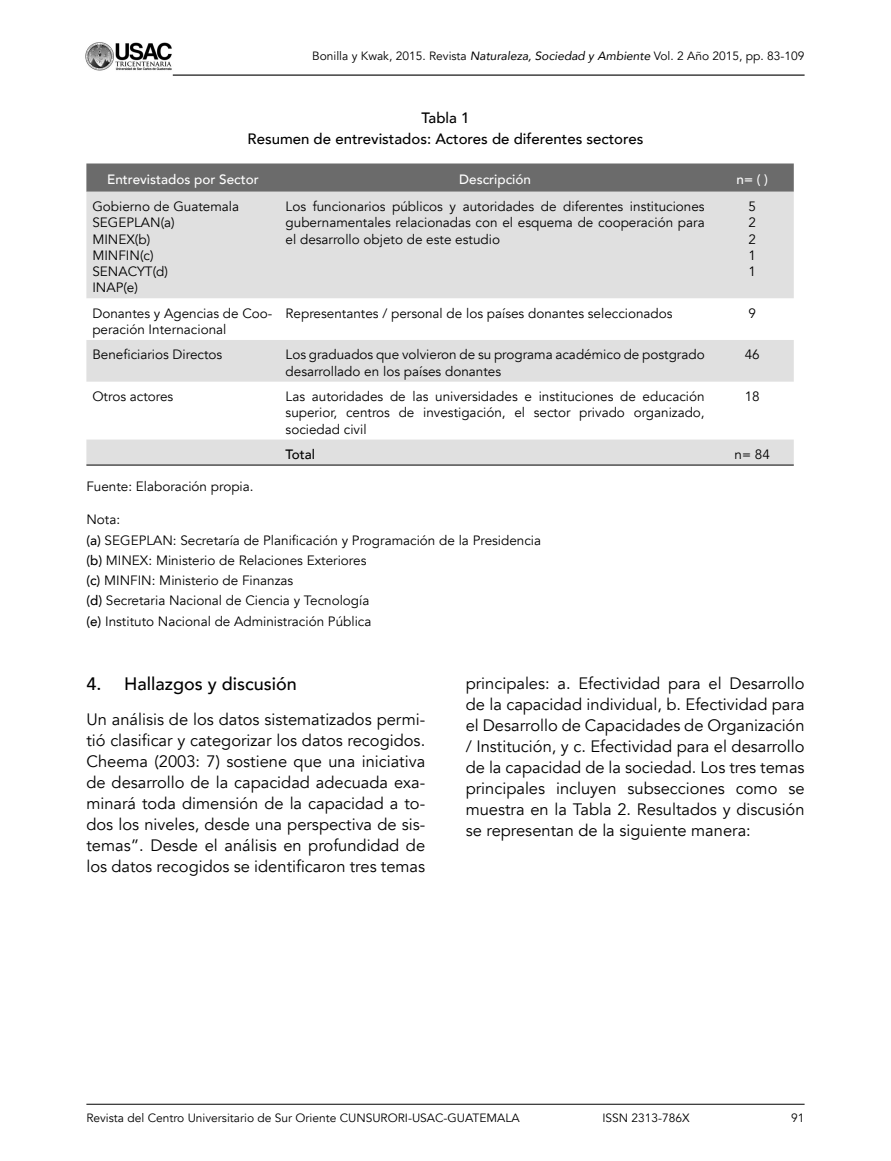
<style>
.page{position:relative;width:891px;height:1161px;background:#fff}
.page>*{position:absolute;margin:0;border:0;box-sizing:border-box;transform-origin:0 0}
.t1{font:500 18px "Avenir";color:#000}
.t2{font:16.5px/21px "Avenir";color:#000;text-align:justify}
.t3{font:500 15px/21px "Avenir";color:#000;text-align:center}
.t4{font:13.5px/16.2px "Avenir";color:#000}
.t5{font:500 13.5px "Avenir";color:#fff}
.t6{font:500 13.5px "Avenir";color:#000}
.t7{font:12px "Avenir";color:#000}
.s1{font-style:italic}
.s2{font-weight:500}
</style>
<div class="page">
<hr style="left:86px;top:1104px;width:719px;height:1px;background:#000">
<img style="left:85px;top:42px;width:87px;height:29px">
<hr style="left:173px;top:75px;width:632px;height:1px;background:#000">
<div style="left:86px;top:164px;width:708px;height:28px;background:#6b6b6b"></div>
<svg style="left:86px;top:192px;width:708px;height:273px;fill:#e0e0e0"></svg>
<hr style="left:86px;top:465px;width:708px;height:1px;background:#000">
<p class="t7" style="left:312px;top:48px;width:494px">Bonilla y Kwak, 2015. Revista <span class="s1">Naturaleza, Sociedad y Ambiente</span> Vol. 2 Año 2015, pp. 83-109</p>
<p class="t3" style="left:248px;top:108px;width:397px">Tabla 1<br>Resumen de entrevistados: Actores de diferentes sectores</p>
<p class="t5" style="left:107px;top:171px;width:153px">Entrevistados por Sector</p>
<p class="t5" style="left:459px;top:171px;width:73px">Descripción</p>
<p class="t5" style="left:736px;top:171px;width:33px">n= ( )</p>
<p class="t4" style="left:92px;top:199px;width:148px">Gobierno de Guatemala<br>SEGEPLAN(a)<br>MINEX(b)<br>MINFIN(c)<br>SENACYT(d)<br>INAP(e)</p>
<p class="t4" style="left:286px;top:199px;width:421px;text-align:justify">Los funcionarios públicos y autoridades de diferentes instituciones gubernamentales relacionadas con el esquema de cooperación para el desarrollo objeto de este estudio</p>
<p class="t4" style="left:748px;top:199px;width:9px;text-align:justify">5<br>2<br>2<br>1<br>1</p>
<p class="t4" style="left:92px;top:305px;width:182px">Donantes y Agencias de Coo&shy;peración Internacional</p>
<p class="t4" style="left:286px;top:305px;width:389px">Representantes / personal de los países donantes seleccionados</p>
<p class="t4" style="left:748px;top:305px;width:9px">9</p>
<p class="t4" style="left:92px;top:347px;width:131px">Beneficiarios Directos</p>
<p class="t4" style="left:286px;top:347px;width:421px">Los graduados que volvieron de su programa académico de postgrado desarrollado en los países donantes</p>
<p class="t4" style="left:745px;top:347px;width:17px">46</p>
<p class="t4" style="left:92px;top:389px;width:82px">Otros actores</p>
<p class="t4" style="left:286px;top:389px;width:421px;text-align:justify">Las autoridades de las universidades e instituciones de educación superior, centros de investigación, el sector privado organizado, sociedad civil</p>
<p class="t4" style="left:745px;top:389px;width:17px">18</p>
<p class="t6" style="left:286px;top:446px;width:31px">Total</p>
<p class="t4" style="left:735px;top:447px;width:37px">n= 84</p>
<p class="t4" style="left:86px;top:478px;width:169px">Fuente: Elaboración propia.</p>
<p class="t4" style="left:86px;top:510px;width:456px;line-height:20.2px">Nota:<br><span class="s2">(a)</span> SEGEPLAN: Secretaría de Planificación y Programación de la Presidencia <span class="s2">(b)</span> MINEX: Ministerio de Relaciones Exteriores<br><span class="s2">(c)</span> MINFIN: Ministerio de Finanzas<br><span class="s2">(d)</span> Secretaria Nacional de Ciencia y Tecnología<br><span class="s2">(e)</span> Instituto Nacional de Administración Pública</p>
<h1 class="t1" style="left:86px;top:672px;width:212px">4. Hallazgos y discusión</h1>
<p class="t2" style="left:86px;top:709px;width:340px">Un análisis de los datos sistematizados permi&shy;tió clasificar y categorizar los datos recogidos.<br>Cheema (2003: 7) sostiene que una iniciativa de desarrollo de la capacidad adecuada exa&shy;minará toda dimensión de la capacidad a to&shy;dos los niveles, desde una perspectiva de sis&shy;temas”. Desde el análisis en profundidad de los datos recogidos se identificaron tres temas</p>
<p class="t2" style="left:466px;top:673px;width:340px">principales: a. Efectividad para el Desarrollo de la capacidad individual, b. Efectividad para el Desarrollo de Capacidades de Organización / Institución, y c. Efectividad para el desarrollo de la capacidad de la sociedad. Los tres temas principales incluyen subsecciones como se muestra en la Tabla 2. Resultados y discusión se representan de la siguiente manera:</p>
<p class="t7" style="left:86px;top:1110px;width:435px">Revista del Centro Universitario de Sur Oriente CUNSURORI-USAC-GUATEMALA</p>
<p class="t7" style="left:602px;top:1110px;width:89px">ISSN 2313-786X</p>
<p class="t7" style="left:791px;top:1110px;width:15px">91</p>
</div>
